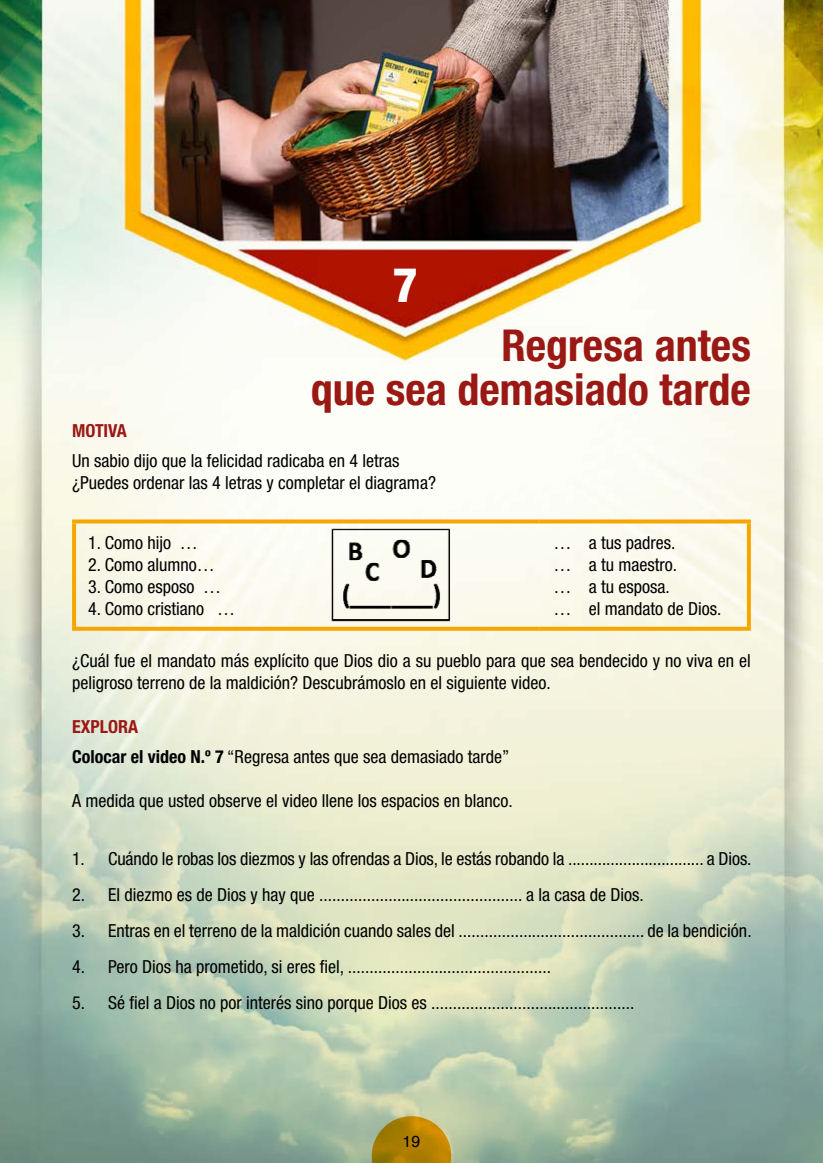
<style>
.page{position:relative;width:823px;height:1163px;background:#fff}
.page>*{position:absolute;margin:0;border:0;box-sizing:border-box;transform-origin:0 0}
.t1{font:800 condensed 48px "Helvetica Neue LT Std";color:#fff}
.t2{font:700 condensed 44px/44px "Helvetica Neue LT Std";color:#9a1915;text-align:right}
.t3{font:condensed 18px/22px "Helvetica Neue LT Std";color:#000}
.t4{font:700 condensed 18px "Helvetica Neue LT Std";color:#9a1915}
.t5{font:16px "Helvetica";color:#000}
.s1{font-weight:700;color:#9a1915}
.s2{font-weight:700}
</style>
<div class="page">
<img style="left:0;top:0;width:822px;height:1162px">
<svg style="left:72px;top:519px;width:467px;height:4px;background:#f7b01d"></svg>
<svg style="left:72px;top:523px;width:4px;height:103px"></svg>
<svg style="left:539px;top:519px;width:211px;height:4px"></svg>
<svg style="left:746px;top:523px;width:4px;height:103px"></svg>
<svg style="left:72px;top:626px;width:467px;height:4px;background:#f7b52b"></svg>
<svg style="left:539px;top:626px;width:211px;height:4px"></svg>
<img style="left:328px;top:524px;width:123px;height:100px">
<svg style="left:371px;top:1115px;width:80px;height:47px;background:#b28f23"></svg>
<h1 class="t1" style="left:392px;top:255px;width:26px">7</h1>
<h2 class="t2" style="left:310px;top:323px;width:441px">Regresa antes<br>que sea demasiado tarde</h2>
<p class="t4" style="left:72px;top:419px;width:56px">MOTIVA</p>
<p class="t3" style="left:72px;top:450px;width:365px">Un sabio dijo que la felicidad radicaba en 4 letras ¿Puedes ordenar las 4 letras y completar el diagrama?</p>
<p class="t3" style="left:88px;top:531px;width:111px">1. Como hijo …</p>
<p class="t3" style="left:88px;top:553px;width:128px">2. Como alumno…</p>
<p class="t3" style="left:88px;top:575px;width:134px">3. Como esposo …</p>
<p class="t3" style="left:88px;top:597px;width:148px">4. Como cristiano …</p>
<p class="t3" style="left:553px;top:531px;width:170px">… a tus padres.<br>… a tu maestro.<br>… a tu esposa.<br>… el mandato de Dios.</p>
<p class="t3" style="left:72px;top:649px;width:679px">¿Cuál fue el mandato más explícito que Dios dio a su pueblo para que sea bendecido y no viva en el peligroso terreno de la maldición? Descubrámoslo en el siguiente video.</p>
<p class="t3" style="left:72px;top:711px;width:438px;line-height:30.6px"><span class="s1">EXPLORA<br></span><span class="s2">Colocar el video N.º 7</span> “Regresa antes que sea demasiado tarde”</p>
<p class="t3" style="left:72px;top:789px;width:442px">A medida que usted observe el video llene los espacios en blanco.</p>
<p class="t3" style="left:72px;top:847px;width:680px">1. Cuándo le robas los diezmos y las ofrendas a Dios, le estás robando la ................................ a Dios.</p>
<p class="t3" style="left:72px;top:883px;width:573px">2. El diezmo es de Dios y hay que ............................................... a la casa de Dios.</p>
<p class="t3" style="left:72px;top:919px;width:680px">3. Entras en el terreno de la maldición cuando sales del ........................................... de la bendición.</p>
<p class="t3" style="left:72px;top:955px;width:480px">4. Pero Dios ha prometido, si eres fiel, ...............................................</p>
<p class="t3" style="left:72px;top:991px;width:563px">5. Sé fiel a Dios no por interés sino porque Dios es ...............................................</p>
<p class="t5" style="left:402px;top:1128px;width:19px">19</p>
</div>
